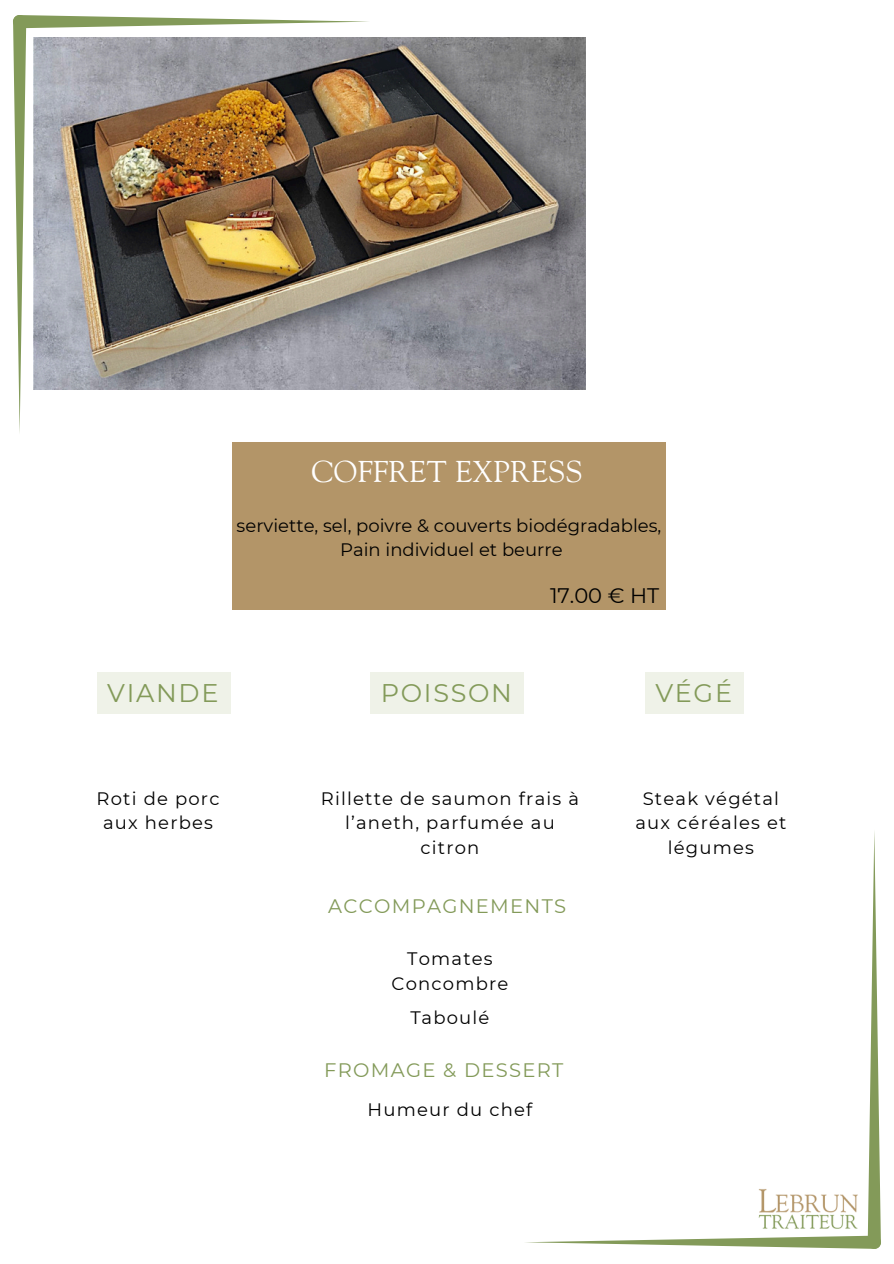
<style>
.page{position:relative;width:894px;height:1264px;background:#fff}
.page>*{position:absolute;margin:0;border:0;box-sizing:border-box;transform-origin:0 0}
.t1{font:30px "Goudy Std";letter-spacing:.02em;color:#fff}
.t2{font:25.5px "Montserrat";letter-spacing:.065em;color:#839a59}
.t3{font:21px "Montserrat";color:#000}
.t4{font:19.5px "Montserrat";letter-spacing:.065em;color:#839a59}
.t5{font:18px/24.8px "Montserrat";letter-spacing:.065em;color:#000;text-align:center}
.t6{font:18px "Montserrat";color:#000}
</style>
<div class="page">
<div style="left:232px;top:442px;width:433px;height:167px;background:#b39568"></div>
<svg style="left:13px;top:15px;width:357px;height:13px"></svg>
<svg style="left:13px;top:15px;width:13px;height:418px"></svg>
<svg style="left:524px;top:1235px;width:356px;height:13px"></svg>
<svg style="left:867px;top:831px;width:13px;height:418px"></svg>
<img style="left:758px;top:1188px;width:113px;height:42px">
<img style="left:34px;top:37px;width:551px;height:352px">
<div style="left:370px;top:672px;width:153px;height:42px;background:#eff2e8"></div>
<div style="left:645px;top:672px;width:98px;height:42px;background:#eff2e8"></div>
<div style="left:97px;top:672px;width:133px;height:42px;background:#eff2e8"></div>
<p class="t1" style="left:311px;top:460px;width:272px">COFFRET EXPRESS</p>
<p class="t6" style="left:236px;top:514px;width:426px">serviette, sel, poivre &amp; couverts biodégradables,</p>
<h3 class="t6" style="left:340px;top:539px;width:224px">Pain individuel et beurre</h3>
<p class="t3" style="left:550px;top:583px;width:111px">17.00 € HT</p>
<p class="t2" style="left:107px;top:677px;width:113px">VIANDE</p>
<h2 class="t2" style="left:381px;top:677px;width:132px">POISSON</h2>
<h2 class="t2" style="left:655px;top:677px;width:78px">VÉGÉ</h2>
<p class="t5" style="left:96px;top:785px;width:124px">Roti de porc aux herbes</p>
<p class="t5" style="left:321px;top:785px;width:259px">Rillette de saumon frais à l’aneth, parfumée au citron</p>
<p class="t5" style="left:635px;top:785px;width:152px">Steak végétal aux céréales et légumes</p>
<h1 class="t4" style="left:328px;top:894px;width:239px">ACCOMPAGNEMENTS</h1>
<p class="t5" style="left:407px;top:946px;width:87px">Tomates</p>
<p class="t5" style="left:391px;top:971px;width:118px">Concombre</p>
<p class="t5" style="left:410px;top:1004px;width:80px">Taboulé</p>
<h2 class="t4" style="left:324px;top:1058px;width:240px">FROMAGE &amp; DESSERT</h2>
<h3 class="t5" style="left:367px;top:1097px;width:166px">Humeur du chef</h3>
</div>
